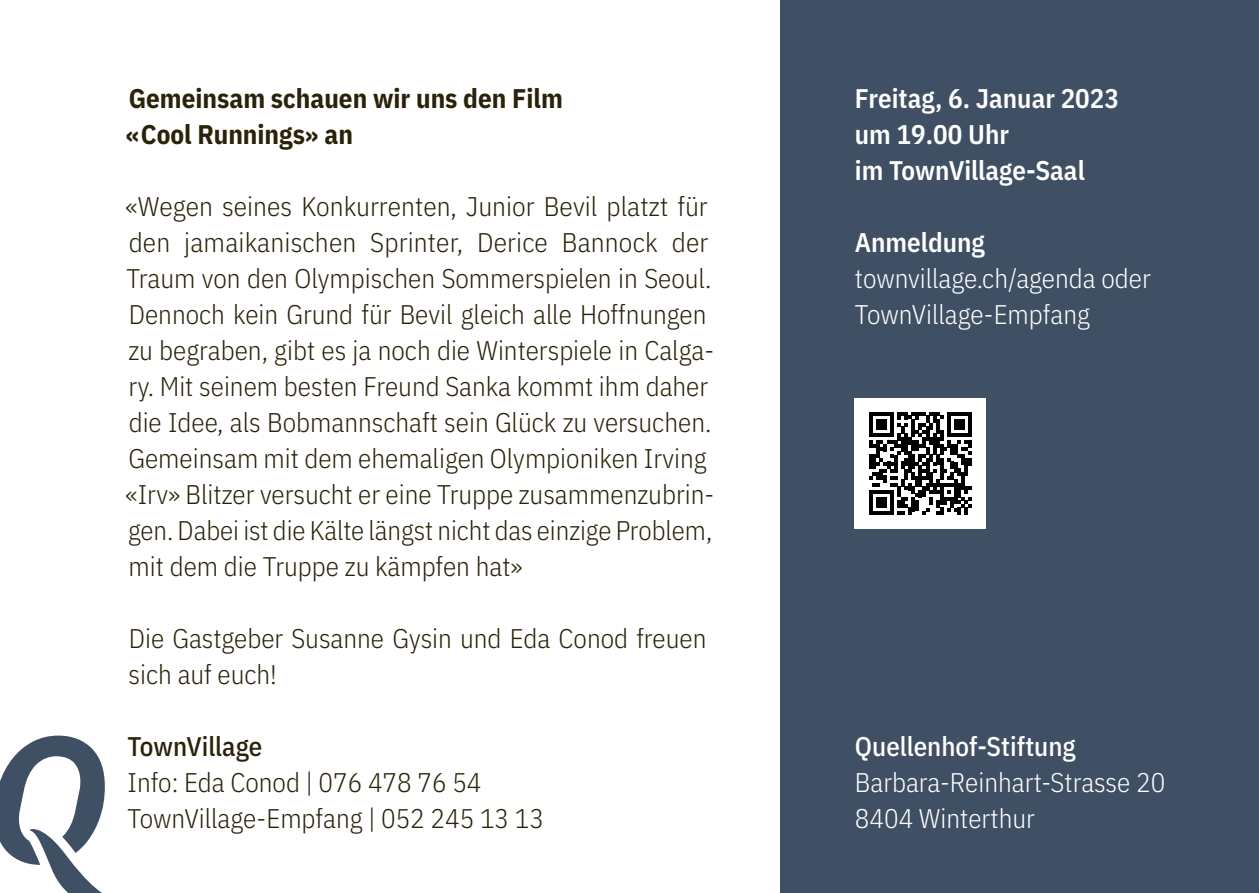
<style>
.page{position:relative;width:1259px;height:893px;background:#fff}
.page>*{position:absolute;margin:0;border:0;box-sizing:border-box;transform-origin:0 0}
.t1{font:300 27px/36px "IBM Plex Sans Cond";color:#2a2309}
.t2{font:300 27px/36px "IBM Plex Sans Cond";color:#fff}
.t3{font:600 27px/36px "IBM Plex Sans Cond";color:#fff}
.t4{font:700 27px/36px "IBM Plex Sans Cond";color:#2a2309}
.t5{font:500 27px "IBM Plex Sans Cond";color:#fff}
.t6{font:500 27px "IBM Plex Sans Cond";color:#2a2309}
</style>
<div class="page">
<div style="left:781px;top:0;width:478px;height:893px;background:#3f4f64"></div>
<svg style="left:0;top:736px;width:105px;height:157px"></svg>
<div style="left:855px;top:398px;width:131px;height:131px;background:#fff"></div>
<svg style="left:869px;top:412px;width:102px;height:103px"></svg>
<p class="t4" style="left:126px;top:78px;width:438px">Gemeinsam schauen wir uns den Film «Cool Runnings» an</p>
<p class="t1" style="left:125px;top:186px;width:590px">«Wegen seines Konkurrenten, Junior Bevil platzt für den jamaikanischen Sprinter, Derice Bannock der Traum von den Olympischen Sommerspielen in Seoul.<br>Dennoch kein Grund für Bevil gleich alle Hoffnungen zu begraben, gibt es ja noch die Winterspiele in Calga&shy;ry. Mit seinem besten Freund Sanka kommt ihm daher die Idee, als Bobmannschaft sein Glück zu versuchen.<br>Gemeinsam mit dem ehemaligen Olympioniken Irving «Irv» Blitzer versucht er eine Truppe zusammenzubrin&shy;gen. Dabei ist die Kälte längst nicht das einzige Problem, mit dem die Truppe zu kämpfen hat»</p>
<p class="t1" style="left:129px;top:618px;width:579px">Die Gastgeber Susanne Gysin und Eda Conod freuen sich auf euch!</p>
<p class="t6" style="left:128px;top:725px;width:136px">TownVillage</p>
<p class="t1" style="left:128px;top:762px;width:418px">Info: Eda Conod | 076 478 76 54<br>TownVillage-Empfang | 052 245 13 13</p>
<p class="t3" style="left:855px;top:78px;width:266px">Freitag, 6. Januar 2023 um 19.00 Uhr<br>im TownVillage-Saal</p>
<p class="t3" style="left:855px;top:222px;width:131px">Anmeldung</p>
<p class="t2" style="left:855px;top:258px;width:297px">townvillage.ch/agenda oder<br>TownVillage-Empfang</p>
<p class="t5" style="left:855px;top:725px;width:222px">Quellenhof-Stiftung</p>
<p class="t2" style="left:855px;top:762px;width:312px">Barbara-Reinhart-Strasse 20<br>8404 Winterthur</p>
</div>
